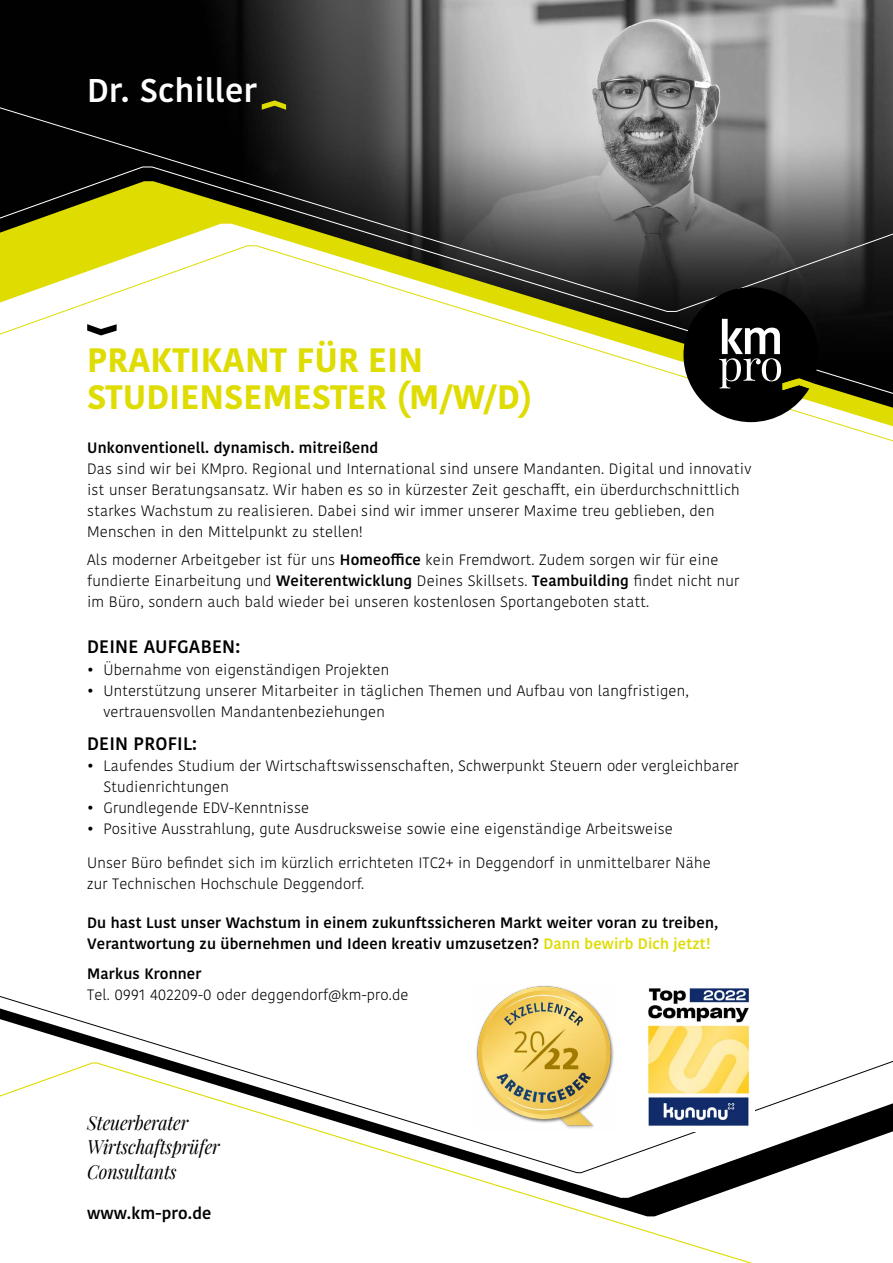
<style>
.page{position:relative;width:893px;height:1263px;background:#fff}
.page>*{position:absolute;margin:0;border:0;box-sizing:border-box;transform-origin:0 0}
.t1{font:700 33.75px/37.5px "Kohinoor Bangla";color:#dedc00}
.t2{font:600 32.85px "Kohinoor Bangla";letter-spacing:.01em;color:#fff}
.t3{font:italic 19.5px/24.8px "Playfair Display";letter-spacing:-.01em;color:#000;scale:.91 1}
.t4{font:600 18px "Kohinoor Bangla";letter-spacing:.01em;color:#000}
.t5{font:600 16.5px "Kohinoor Bangla";letter-spacing:.01em;color:#000}
.t6{font:300 15px/21px "Kohinoor Bangla";letter-spacing:.01em;color:#000}
.t7{font:600 15px/21px "Kohinoor Bangla";letter-spacing:.01em;color:#000}
.s1{font-weight:600}
.s2{color:#dedc00}
</style>
<div class="page">
<img style="left:0;top:0;width:893px;height:17px">
<svg style="left:0;top:17px;width:893px;height:149px;background:#626262"></svg>
<svg style="left:0;top:166px;width:893px;height:264px"></svg>
<svg style="left:0;top:181px;width:893px;height:245px"></svg>
<svg style="left:455px;top:1173px;width:321px;height:90px"></svg>
<svg style="left:0;top:996px;width:893px;height:177px"></svg>
<svg style="left:87px;top:324px;width:30px;height:11px"></svg>
<svg style="left:683px;top:287px;width:135px;height:135px;background:#34332e"></svg>
<svg style="left:262px;top:100px;width:24px;height:10px"></svg>
<img style="left:475px;top:985px;width:140px;height:145px">
<img style="left:642px;top:988px;width:112px;height:143px">
<h2 class="t2" style="left:87px;top:63px;width:171px">Dr. Schiller</h2>
<h1 class="t1" style="left:87px;top:340px;width:447px">PRAKTIKANT FÜR EIN<br>STUDIENSEMESTER (M/W/D)</h1>
<p class="t7" style="left:87px;top:437px;width:293px">Unkonventionell. dynamisch. mitreißend</p>
<p class="t6" style="left:87px;top:458px;width:666px">Das sind wir bei KMpro. Regional und International sind unsere Mandanten. Digital und innovativ ist unser Beratungsansatz. Wir haben es so in kürzester Zeit geschafft, ein überdurchschnittlich starkes Wachstum zu realisieren. Dabei sind wir immer unserer Maxime treu geblieben, den Menschen in den Mittelpunkt zu stellen!</p>
<p class="t6" style="left:87px;top:549px;width:654px">Als moderner Arbeitgeber ist für uns <span class="s1">Homeoffice</span> kein Fremdwort. Zudem sorgen wir für eine fundierte Einarbeitung und <span class="s1">Weiterentwicklung</span> Deines Skillsets. <span class="s1">Teambuilding</span> findet nicht nur im Büro, sondern auch bald wieder bei unseren kostenlosen Sportangeboten statt.</p>
<p class="t4" style="left:87px;top:632px;width:154px">DEINE AUFGABEN:</p>
<p class="t6" style="left:87px;top:658px;width:303px">• Übernahme von eigenständigen Projekten</p>
<p class="t6" style="left:103px;top:679px;width:587px;text-indent:-16px">• Unterstützung unserer Mitarbeiter in täglichen Themen und Aufbau von langfristigen, vertrauensvollen Mandantenbeziehungen</p>
<p class="t4" style="left:87px;top:729px;width:111px">DEIN PROFIL:</p>
<p class="t6" style="left:103px;top:755px;width:637px;text-indent:-16px">• Laufendes Studium der Wirtschaftswissenschaften, Schwerpunkt Steuern oder vergleichbarer<br>Studienrichtungen</p>
<p class="t6" style="left:87px;top:797px;width:224px">• Grundlegende EDV-Kenntnisse</p>
<p class="t6" style="left:87px;top:818px;width:587px">• Positive Ausstrahlung, gute Ausdrucksweise sowie eine eigenständige Arbeitsweise</p>
<p class="t6" style="left:87px;top:852px;width:625px">Unser Büro befindet sich im kürzlich errichteten ITC2+ in Deggendorf in unmittelbarer Nähe zur Technischen Hochschule Deggendorf.</p>
<p class="t7" style="left:87px;top:912px;width:632px">Du hast Lust unser Wachstum in einem zukunftssicheren Markt weiter voran zu treiben,<br>Verantwortung zu übernehmen und Ideen kreativ umzusetzen? <span class="s2">Dann bewirb Dich jetzt!</span></p>
<p class="t7" style="left:87px;top:962px;width:116px">Markus Kronner</p>
<p class="t6" style="left:87px;top:984px;width:323px">Tel. 0991 402209-0 oder deggendorf@km-pro.de</p>
<h3 class="t3" style="left:87px;top:1108px;width:147px">Steuerberater<br>Wirtschaftsprüfer<br>Consultants</h3>
<p class="t5" style="left:87px;top:1199px;width:126px">www.km-pro.de</p>
</div>
